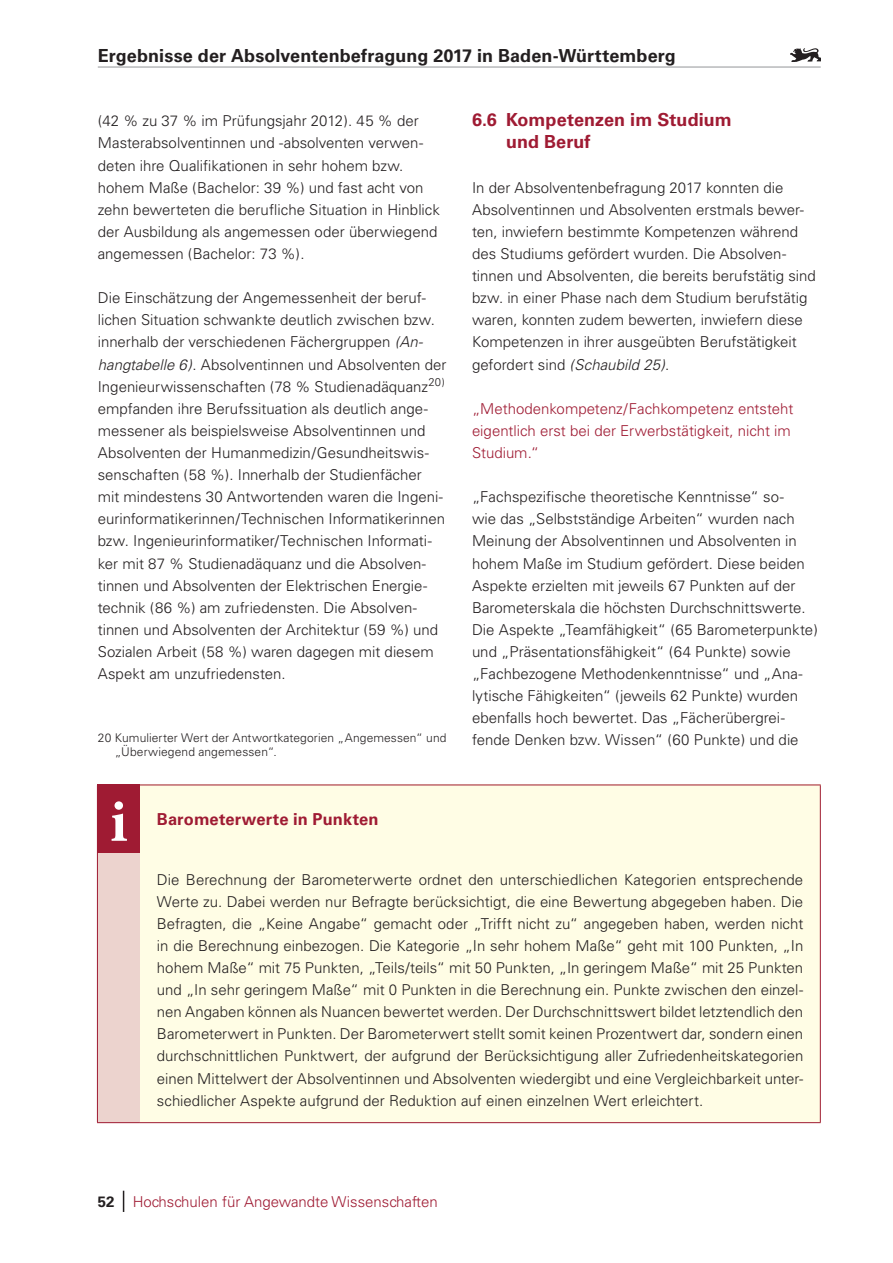
<style>
.page{position:relative;width:893px;height:1263px;background:#fff}
.page>*{position:absolute;margin:0;border:0;box-sizing:border-box;transform-origin:0 0}
.t1{font:700 60px "Minion Pro";color:#fff}
.t2{font:700 18px "Univers";letter-spacing:.005em;color:#231f20}
.t3{font:700 18px/22px "Univers";letter-spacing:.005em;color:#9f1b33}
.t4{font:700 16.5px "Univers";letter-spacing:.005em;color:#9f1b33}
.t5{font:300 15px/22px "Univers";color:#231f20}
.t6{font:300 15px/22px "Univers";color:#9f1b33}
.t7{font:300 12px/14.4px "Univers";letter-spacing:.01em;color:#231f20}
.s1{font-style:italic}
.s2{font-weight:700;color:#231f20}
</style>
<div class="page">
<hr style="left:98px;top:67px;width:723px;height:1px;background:#939598">
<svg style="left:123px;top:1191px;width:1px;height:21px"></svg>
<img style="left:791px;top:49px;width:30px;height:12px">
<div style="left:97px;top:785px;width:43px;height:68px;background:#9f1b33"></div>
<div style="left:140px;top:785px;width:680px;height:68px;background:#fffde5"></div>
<div style="left:97px;top:853px;width:43px;height:270px;background:#ecd3ce"></div>
<div style="left:140px;top:853px;width:680px;height:270px;background:#fffde5"></div>
<hr style="left:97px;top:784px;width:43px;height:1px;background:#9f1b33">
<hr style="left:140px;top:784px;width:681px;height:1px;background:#9f1b33">
<hr style="left:820px;top:785px;width:1px;height:68px;background:#9f1b33">
<hr style="left:97px;top:853px;width:1px;height:269px;background:#9f1b33">
<hr style="left:97px;top:1122px;width:43px;height:1px;background:#9f1b33">
<hr style="left:820px;top:853px;width:1px;height:269px;background:#9f1b33">
<hr style="left:140px;top:1122px;width:681px;height:1px;background:#9f1b33">
<p class="t2" style="left:98px;top:46px;width:580px">Ergebnisse der Absolventenbefragung 2017 in Baden-Württemberg</p>
<p class="t5" style="left:98px;top:110px;width:344px">(42 % zu 37 % im Prüfungsjahr 2012). 45 % der Masterabsolventinnen und -absolventen verwen&shy;deten ihre Qualifikationen in sehr hohem bzw. hohem Maße (Bachelor: 39 %) und fast acht von zehn bewerteten die berufliche Situation in Hinblick der Ausbildung als angemessen oder überwiegend angemessen (Bachelor: 73 %).</p>
<p class="t5" style="left:98px;top:287px;width:350px">Die Einschätzung der Angemessenheit der beruf&shy;lichen Situation schwankte deutlich zwischen bzw. innerhalb der verschiedenen Fächergruppen <span class="s1">(An&shy;hangtabelle 6)</span>. Absolventinnen und Absolventen der Ingenieurwissenschaften (78 % Studienadäquanz<sup>20) </sup>empfanden ihre Berufssituation als deutlich ange&shy;messener als beispielsweise Absolventinnen und Absolventen der Humanmedizin/Gesundheitswis&shy;senschaften (58 %). Innerhalb der Studienfächer mit mindestens 30 Antwortenden waren die Ingeni&shy;eurinformatikerinnen/Technischen Informatikerinnen bzw. Ingenieurinformatiker/Technischen Informati&shy;ker mit 87 % Studienadäquanz und die Absolven&shy;tinnen und Absolventen der Elektrischen Energie&shy;technik (86 %) am zufriedensten. Die Absolven&shy;tinnen und Absolventen der Architektur (59 %) und Sozialen Arbeit (58 %) waren dagegen mit diesem Aspekt am unzufriedensten.</p>
<p class="t7" style="left:115px;top:730px;width:333px;text-indent:-17px">20 Kumulierter Wert der Antwortkategorien „Angemessen“ und „Überwiegend angemessen“.</p>
<p class="t3" style="left:506px;top:109px;width:227px;text-indent:-34px">6.6 Kompetenzen im Studium und Beruf</p>
<p class="t5" style="left:472px;top:176px;width:345px">In der Absolventenbefragung 2017 konnten die Absolventinnen und Absolventen erstmals bewer&shy;ten, inwiefern bestimmte Kompetenzen während des Studiums gefördert wurden. Die Absolven&shy;tinnen und Absolventen, die bereits berufstätig sind bzw. in einer Phase nach dem Studium berufstätig waren, konnten zudem bewerten, inwiefern diese Kompetenzen in ihrer ausgeübten Berufstätigkeit gefordert sind <span class="s1">(Schaubild 25)</span>.</p>
<p class="t6" style="left:472px;top:397px;width:323px">„Methodenkompetenz/Fachkompetenz entsteht eigentlich erst bei der Erwerbstätigkeit, nicht im<br>Studium.“</p>
<p class="t5" style="left:472px;top:486px;width:347px">„Fachspezifische theoretische Kenntnisse“ so-<br>wie das „Selbstständige Arbeiten“ wurden nach Meinung der Absolventinnen und Absolventen in hohem Maße im Studium gefördert. Diese beiden Aspekte erzielten mit jeweils 67 Punkten auf der Barometerskala die höchsten Durchschnittswerte.<br>Die Aspekte „Teamfähigkeit“ (65 Barometerpunkte) und „Präsentationsfähigkeit“ (64 Punkte) sowie „Fachbezogene Methodenkenntnisse“ und „Ana&shy;lytische Fähigkeiten“ (jeweils 62 Punkte) wurden ebenfalls hoch bewertet. Das „Fächerübergrei&shy;fende Denken bzw. Wissen“ (60 Punkte) und die</p>
<h1 class="t1" style="left:110px;top:779px;width:19px">i</h1>
<p class="t4" style="left:157px;top:810px;width:223px">Barometerwerte in Punkten</p>
<p class="t5" style="left:157px;top:868px;width:648px;text-align:justify">Die Berechnung der Barometerwerte ordnet den unterschiedlichen Kategorien entsprechende Werte zu. Dabei werden nur Befragte berücksichtigt, die eine Bewertung abgegeben haben. Die Befragten, die „Keine Angabe“ gemacht oder „Trifft nicht zu“ angegeben haben, werden nicht in die Berechnung einbezogen. Die Kategorie „In sehr hohem Maße“ geht mit 100 Punkten, „In hohem Maße“ mit 75 Punkten, „Teils/teils“ mit 50 Punkten, „In geringem Maße“ mit 25 Punkten und „In sehr geringem Maße“ mit 0 Punkten in die Berechnung ein. Punkte zwischen den einzel&shy;nen Angaben können als Nuancen bewertet werden. Der Durchschnittswert bildet letztendlich den Barometerwert in Punkten. Der Barometerwert stellt somit keinen Prozentwert dar, sondern einen durchschnittlichen Punktwert, der aufgrund der Berücksichtigung aller Zufriedenheitskategorien einen Mittelwert der Absolventinnen und Absolventen wiedergibt und eine Vergleichbarkeit unter&shy;schiedlicher Aspekte aufgrund der Reduktion auf einen einzelnen Wert erleichtert.</p>
<p class="t6" style="left:98px;top:1190px;width:342px"><span class="s2">52</span> Hochschulen für Angewandte Wissenschaften</p>
</div>
